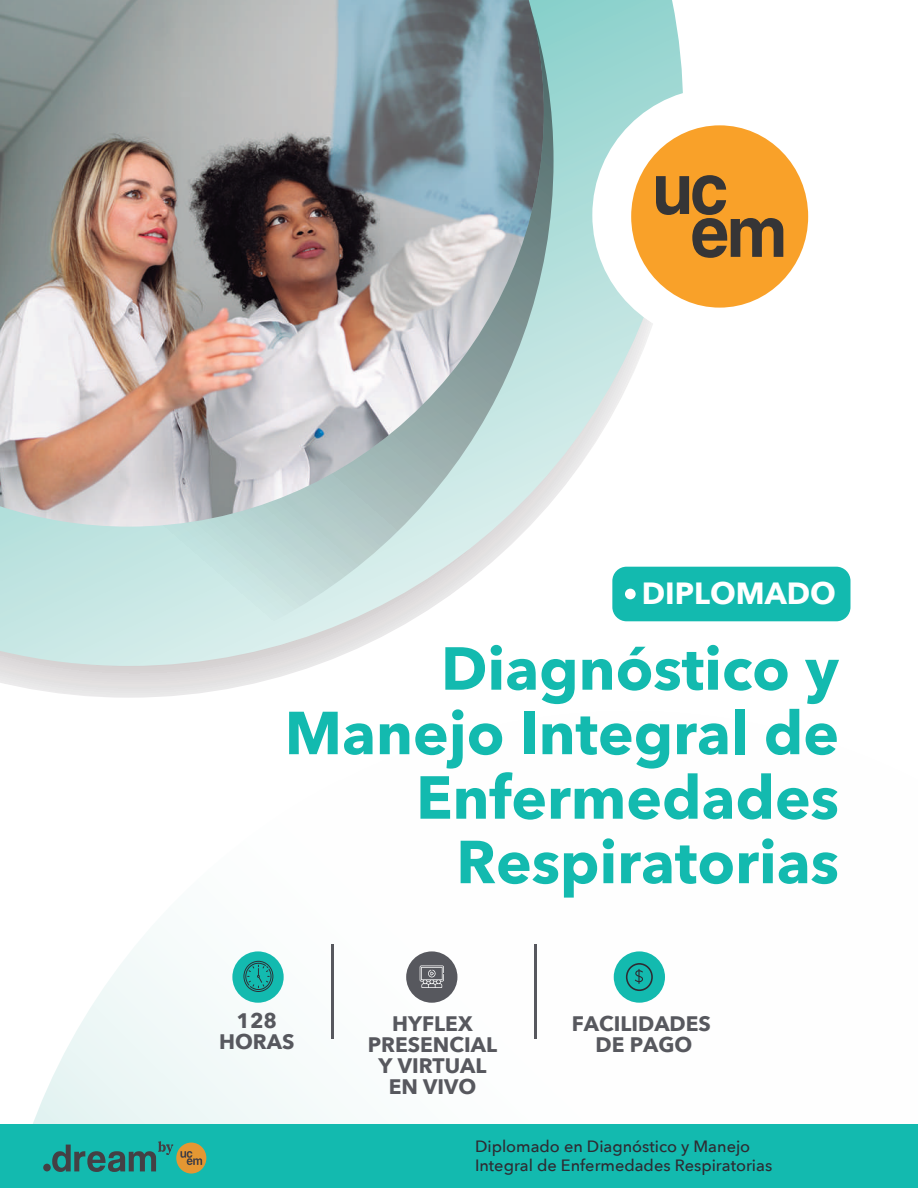
<style>
.page{position:relative;width:918px;height:1188px;background:#fff}
.page>*{position:absolute;margin:0;border:0;box-sizing:border-box;transform-origin:0 0}
.t1{font:700 60px/64.5px "Avenir Next";color:#13baaf;text-align:right}
.t2{font:700 30.6px "Avenir Next";color:#fff}
.t3{font:700 21px/21px "Avenir Next";color:#57585e;text-align:center}
.t4{font:500 16.35px/19.6px "Avenir Next";color:#2e2b32}
</style>
<div class="page">
<svg style="left:0;top:666px;width:313px;height:32px"></svg>
<svg style="left:554px;top:0;width:129px;height:622px"></svg>
<div style="left:592px;top:88px;width:255px;height:254px;background:#fff;border-radius:50%"></div>
<svg style="left:33px;top:939px;width:632px;height:185px"></svg>
<div style="left:0;top:1124px;width:918px;height:64px;background:#13baaf"></div>
<div style="left:43px;top:1164px;width:8px;height:7px;background:#444044;border-radius:50%"></div>
<div style="left:176px;top:1143px;width:30px;height:31px;background:#e49733;border-radius:50%"></div>
<svg style="left:180px;top:1151px;width:22px;height:14px"></svg>
<svg style="left:52px;top:1141px;width:121px;height:31px"></svg>
<img style="left:0;top:0;width:554px;height:666px">
<div style="left:406px;top:951px;width:51px;height:52px;background:#57585e;border-radius:50%"></div>
<div style="left:232px;top:951px;width:52px;height:52px;background:#13baaf;border-radius:50%"></div>
<hr style="left:331px;top:944px;width:2px;height:95px;background:#57585e">
<hr style="left:534px;top:944px;width:2px;height:95px;background:#57585e">
<svg style="left:243px;top:961px;width:30px;height:31px"></svg>
<svg style="left:420px;top:965px;width:24px;height:23px"></svg>
<div style="left:614px;top:951px;width:51px;height:52px;background:#13baaf;border-radius:50%"></div>
<svg style="left:626px;top:963px;width:27px;height:28px"></svg>
<div style="left:631px;top:125px;width:177px;height:183px;background:#f9a129;border-radius:50%"></div>
<svg style="left:656px;top:175px;width:127px;height:83px"></svg>
<div style="left:612px;top:567px;width:238px;height:54px;background:#13baaf;border-radius:14px"></div>
<div style="left:625px;top:589px;width:11px;height:10px;background:#fff;border-radius:50%"></div>
<h2 class="t2" style="left:642px;top:567px;width:196px">DIPLOMADO</h2>
<h1 class="t1" style="left:285px;top:636px;width:556px">Diagnóstico y<br>Manejo Integral de<br>Enfermedades<br>Respiratorias</h1>
<p class="t3" style="left:219px;top:1010px;width:77px">128<br>HORAS</p>
<p class="t3" style="left:368px;top:1013px;width:131px">HYFLEX<br>PRESENCIAL<br>Y VIRTUAL<br>EN VIVO</p>
<p class="t3" style="left:572px;top:1012px;width:141px">FACILIDADES<br>DE PAGO</p>
<p class="t4" style="left:475px;top:1136px;width:299px">Diplomado en Diagnóstico y Manejo<br>Integral de Enfermedades Respiratorias</p>
</div>
